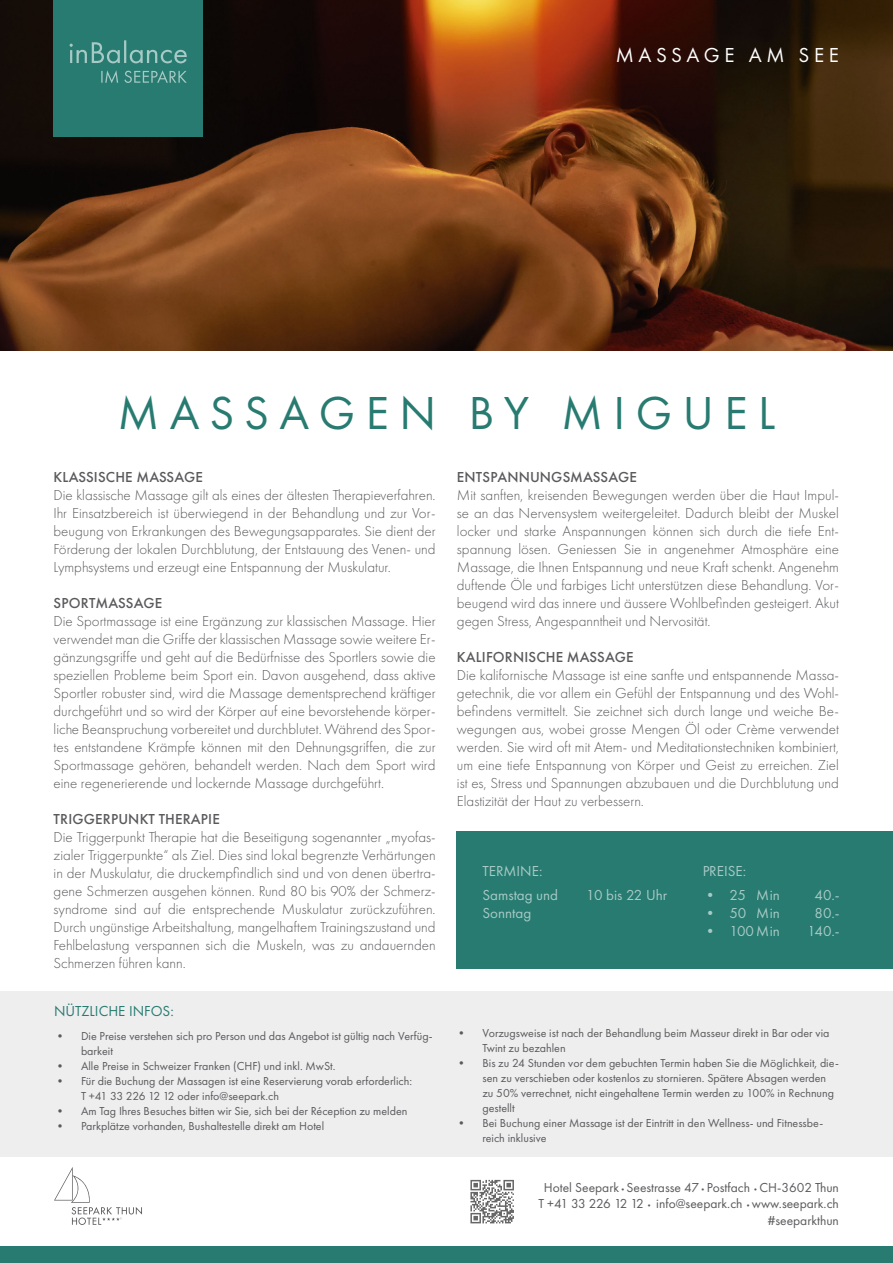
<style>
.page{position:relative;width:893px;height:1263px;background:#fff}
.page>*{position:absolute;margin:0;border:0;box-sizing:border-box;transform-origin:0 0}
.t1{font:48px "Futura PT";letter-spacing:.22em;color:#277b71}
.t2{font:21px "Futura PT";letter-spacing:.22em;color:#fff}
.t3{font:300 15px/18px "Futura PT";color:#5a5a5d;text-align:justify}
.t4{font:500 15px "Futura PT";letter-spacing:.01em;color:#5a5a5d}
.t5{font:15px/18px "Futura PT";color:#fff}
.t6{font:15px "Futura PT";color:#277b71}
.t7{font:13.5px "Futura PT";color:#5a5a5d}
.t8{font:12px/15px "Futura PT";color:#5a5a5d}
.s1{font-size:7.5px}
</style>
<div class="page">
<div style="left:457px;top:831px;width:436px;height:137px;background:#277b71"></div>
<img style="left:0;top:0;width:893px;height:351px">
<div style="left:54px;top:0;width:149px;height:136px;background:#277b71"></div>
<svg style="left:101px;top:70px;width:86px;height:13px"></svg>
<svg style="left:70px;top:40px;width:117px;height:23px"></svg>
<div style="left:0;top:1246px;width:893px;height:17px;background:#277b71"></div>
<svg style="left:54px;top:1167px;width:88px;height:58px"></svg>
<div style="left:0;top:991px;width:893px;height:166px;background:#eeeeef"></div>
<svg style="left:470px;top:1179px;width:44px;height:45px"></svg>
<svg style="left:470px;top:1180px;width:44px;height:43px"></svg>
<p class="t2" style="left:616px;top:42px;width:225px">MASSAGE AM SEE</p>
<p class="t1" style="left:118px;top:385px;width:659px">MASSAGEN BY MIGUEL</p>
<p class="t4" style="left:54px;top:468px;width:151px">KLASSISCHE MASSAGE</p>
<p class="t3" style="left:54px;top:486px;width:384px">Die klassische Massage gilt als eines der ältesten Therapieverfahren.<br>Ihr Einsatzbereich ist überwiegend in der Behandlung und zur Vor&shy;beugung von Erkrankungen des Bewegungsapparates. Sie dient der Förderung der lokalen Durchblutung, der Entstauung des Venen- und Lymphsystems und erzeugt eine Entspannung der Muskulatur.</p>
<p class="t4" style="left:54px;top:594px;width:110px">SPORTMASSAGE</p>
<p class="t3" style="left:54px;top:612px;width:384px">Die Sportmassage ist eine Ergänzung zur klassischen Massage. Hier verwendet man die Griffe der klassischen Massage sowie weitere Er&shy;gänzungsgriffe und geht auf die Bedürfnisse des Sportlers sowie die speziellen Probleme beim Sport ein. Davon ausgehend, dass aktive Sportler robuster sind, wird die Massage dementsprechend kräftiger durchgeführt und so wird der Körper auf eine bevorstehende körper&shy;liche Beanspruchung vorbereitet und durchblutet. Während des Spor&shy;tes entstandene Krämpfe können mit den Dehnungsgriffen, die zur Sportmassage gehören, behandelt werden. Nach dem Sport wird eine regenerierende und lockernde Massage durchgeführt.</p>
<p class="t4" style="left:54px;top:810px;width:168px">TRIGGERPUNKT THERAPIE</p>
<p class="t3" style="left:54px;top:828px;width:384px">Die Triggerpunkt Therapie hat die Beseitigung sogenannter „myofas&shy;zialer Triggerpunkte“ als Ziel. Dies sind lokal begrenzte Verhärtungen in der Muskulatur, die druckempfindlich sind und von denen übertra&shy;gene Schmerzen ausgehen können. Rund 80 bis 90% der Schmerz&shy;syndrome sind auf die entsprechende Muskulatur zurückzuführen.<br>Durch ungünstige Arbeitshaltung, mangelhaftem Trainingszustand und Fehlbelastung verspannen sich die Muskeln, was zu andauernden Schmerzen führen kann.</p>
<p class="t6" style="left:54px;top:1002px;width:121px">NÜTZLICHE INFOS:</p>
<p class="t8" style="left:81px;top:1028px;width:353px;text-indent:-27px">• Die Preise verstehen sich pro Person und das Angebot ist gültig nach Verfüg&shy;barkeit</p>
<p class="t8" style="left:54px;top:1058px;width:283px">• Alle Preise in Schweizer Franken (CHF) und inkl. MwSt.</p>
<p class="t8" style="left:81px;top:1073px;width:333px;text-indent:-27px">• Für die Buchung der Massagen ist eine Reservierung vorab erforderlich:<br>T +41 33 226 12 12 oder info@seepark.ch</p>
<p class="t8" style="left:54px;top:1103px;width:355px">• Am Tag Ihres Besuches bitten wir Sie, sich bei der Réception zu melden</p>
<p class="t8" style="left:54px;top:1118px;width:272px">• Parkplätze vorhanden, Bushaltestelle direkt am Hotel</p>
<p class="t4" style="left:457px;top:468px;width:181px">ENTSPANNUNGSMASSAGE</p>
<p class="t3" style="left:457px;top:486px;width:384px">Mit sanften, kreisenden Bewegungen werden über die Haut Impul&shy;se an das Nervensystem weitergeleitet. Dadurch bleibt der Muskel locker und starke Anspannungen können sich durch die tiefe Ent&shy;spannung lösen. Geniessen Sie in angenehmer Atmosphäre eine Massage, die Ihnen Entspannung und neue Kraft schenkt. Angenehm duftende Öle und farbiges Licht unterstützen diese Behandlung. Vor&shy;beugend wird das innere und äussere Wohlbefinden gesteigert. Akut gegen Stress, Angespanntheit und Nervosität.</p>
<p class="t4" style="left:457px;top:648px;width:178px">KALIFORNISCHE MASSAGE</p>
<p class="t3" style="left:457px;top:666px;width:384px">Die kalifornische Massage ist eine sanfte und entspannende Massa&shy;getechnik, die vor allem ein Gefühl der Entspannung und des Wohl&shy;befindens vermittelt. Sie zeichnet sich durch lange und weiche Be&shy;wegungen aus, wobei grosse Mengen Öl oder Crème verwendet werden. Sie wird oft mit Atem- und Meditationstechniken kombiniert, um eine tiefe Entspannung von Körper und Geist zu erreichen. Ziel ist es, Stress und Spannungen abzubauen und die Durchblutung und Elastizität der Haut zu verbessern.</p>
<p class="t5" style="left:482px;top:858px;width:77px;line-height:24px">TERMINE:<br>Samstag und</p>
<p class="t5" style="left:482px;top:903px;width:50px">Sonntag</p>
<p class="t5" style="left:587px;top:885px;width:82px">10 bis 22 Uhr</p>
<p class="t5" style="left:702px;top:861px;width:45px">PREISE:</p>
<p class="t5" style="left:702px;top:885px;width:45px">• 25</p>
<p class="t5" style="left:702px;top:903px;width:46px">• 50</p>
<p class="t5" style="left:757px;top:885px;width:25px">Min<br>Min</p>
<p class="t5" style="left:702px;top:921px;width:79px">• 100 Min</p>
<p class="t5" style="left:808px;top:885px;width:33px;text-align:center">40.-<br>80.-<br>140.-</p>
<p class="t8" style="left:482px;top:1026px;width:348px;text-indent:-27px">• Vorzugsweise ist nach der Behandlung beim Masseur direkt in Bar oder via<br>Twint zu bezahlen</p>
<p class="t8" style="left:482px;top:1056px;width:358px;text-indent:-27px">• Bis zu 24 Stunden vor dem gebuchten Termin haben Sie die Möglichkeit, die&shy;sen zu verschieben oder kostenlos zu stornieren. Spätere Absagen werden zu 50% verrechnet, nicht eingehaltene Termin werden zu 100% in Rechnung gestellt</p>
<p class="t8" style="left:482px;top:1116px;width:342px;text-indent:-27px">• Bei Buchung einer Massage ist der Eintritt in den Wellness- und Fitnessbe&shy;reich inklusive</p>
<p class="t7" style="left:544px;top:1179px;width:297px">Hotel Seepark<span class="s1">•</span>Seestrasse 47<span class="s1">•</span>Postfach <span class="s1">•</span>CH-3602 Thun</p>
<p class="t7" style="left:538px;top:1196px;width:302px">T +41 33 226 12 12 <span class="s1">•</span> info@seepark.ch <span class="s1">•</span>www.seepark.ch</p>
<p class="t7" style="left:767px;top:1212px;width:73px">#seeparkthun</p>
</div>
